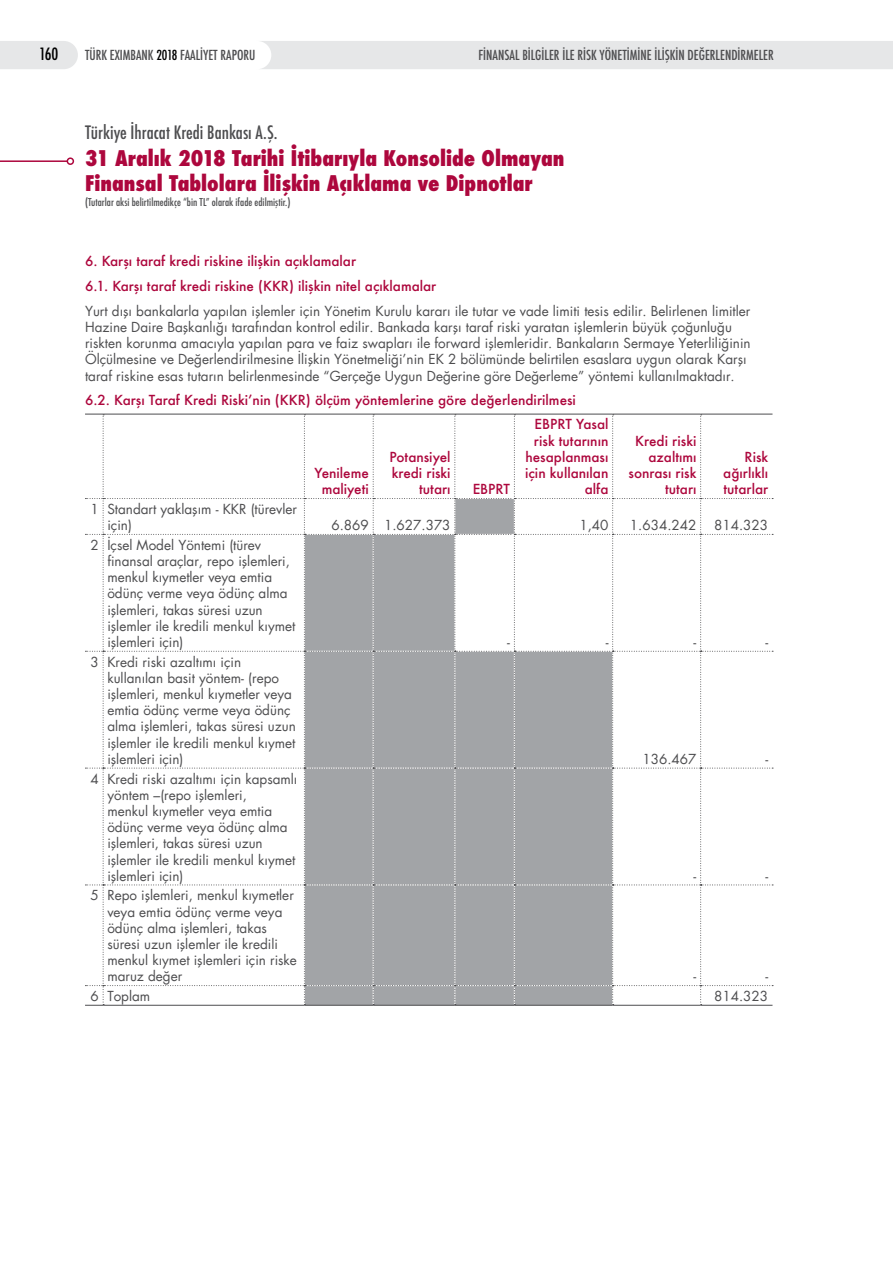
<style>
.page{position:relative;width:893px;height:1263px;background:#fff}
.page>*{position:absolute;margin:0;border:0;box-sizing:border-box;transform-origin:0 0}
.t1{font:800 condensed 21px/25.2px "Futura";color:#ad073d}
.t2{font:500 condensed 18px "Futura";color:#4d4d4f}
.t3{font:500 condensed 16.5px "Futura";color:#000}
.t4{font:13.5px/16.2px "Futura";color:#4d4d4f}
.t5{font:500 13.5px/16.2px "Futura";color:#ad073d;text-align:right}
.t6{font:500 condensed 13.5px "Futura";color:#4d4d4f}
.t7{font:500 condensed 10.5px "Futura";color:#4d4d4f}
.s1{color:#000}
</style>
<div class="page">
<svg style="left:85px;top:414px;width:688px;height:592px"></svg>
<hr style="left:0;top:160px;width:67px;height:2px;background:#ad073d">
<div style="left:67px;top:157px;width:7px;height:8px;border:2px solid #ad073d;border-radius:50%"></div>
<div style="left:0;top:41px;width:78px;height:28px;background:#e6e7e8"></div>
<div style="left:261px;top:41px;width:632px;height:28px;background:#e6e7e8"></div>
<p class="t3" style="left:39px;top:43px;width:21px">160</p>
<p class="t6" style="left:85px;top:46px;width:172px">TÜRK EXIMBANK <span class="s1">2018</span> FAALİYET RAPORU</p>
<p class="t6" style="left:478px;top:46px;width:297px">FİNANSAL BİLGİLER İLE RİSK YÖNETİMİNE İLİŞKİN DEĞERLENDİRMELER</p>
<h2 class="t2" style="left:85px;top:120px;width:194px">Türkiye İhracat Kredi Bankası A.Ş.</h2>
<h1 class="t1" style="left:85px;top:146px;width:481px">31 Aralık 2018 Tarihi İtibarıyla Konsolide Olmayan<br>Finansal Tablolara İlişkin Açıklama ve Dipnotlar</h1>
<p class="t7" style="left:85px;top:196px;width:207px">(Tutarlar aksi belirtilmedikçe “bin TL” olarak ifade edilmiştir.)</p>
<p class="t5" style="left:85px;top:249px;width:353px;line-height:24.8px;text-align:left">6. Karşı taraf kredi riskine ilişkin açıklamalar<br>6.1. Karşı taraf kredi riskine (KKR) ilişkin nitel açıklamalar</p>
<p class="t4" style="left:85px;top:302px;width:667px">Yurt dışı bankalarla yapılan işlemler için Yönetim Kurulu kararı ile tutar ve vade limiti tesis edilir. Belirlenen limitler Hazine Daire Başkanlığı tarafından kontrol edilir. Bankada karşı taraf riski yaratan işlemlerin büyük çoğunluğu riskten korunma amacıyla yapılan para ve faiz swapları ile forward işlemleridir. Bankaların Sermaye Yeterliliğinin Ölçülmesine ve Değerlendirilmesine İlişkin Yönetmeliği’nin EK 2 bölümünde belirtilen esaslara uygun olarak Karşı taraf riskine esas tutarın belirlenmesinde “Gerçeğe Uygun Değerine göre Değerleme” yöntemi kullanılmaktadır.</p>
<p class="t5" style="left:85px;top:392px;width:492px">6.2. Karşı Taraf Kredi Riski’nin (KKR) ölçüm yöntemlerine göre değerlendirilmesi</p>
<p class="t4" style="left:107px;top:501px;width:191px;text-indent:-17px">1 Standart yaklaşım - KKR (türevler için)</p>
<p class="t4" style="left:107px;top:536px;width:190px;text-indent:-17px">2 İçsel Model Yöntemi (türev finansal araçlar, repo işlemleri, menkul kıymetler veya emtia ödünç verme veya ödünç alma işlemleri, takas süresi uzun işlemler ile kredili menkul kıymet işlemleri için)</p>
<p class="t4" style="left:107px;top:653px;width:190px;text-indent:-17px">3 Kredi riski azaltımı için kullanılan basit yöntem- (repo işlemleri, menkul kıymetler veya emtia ödünç verme veya ödünç alma işlemleri, takas süresi uzun işlemler ile kredili menkul kıymet işlemleri için)</p>
<p class="t4" style="left:107px;top:770px;width:192px;text-indent:-17px">4 Kredi riski azaltımı için kapsamlı yöntem –(repo işlemleri,<br>menkul kıymetler veya emtia ödünç verme veya ödünç alma işlemleri, takas süresi uzun işlemler ile kredili menkul kıymet işlemleri için)</p>
<p class="t4" style="left:107px;top:887px;width:191px;text-indent:-17px">5 Repo işlemleri, menkul kıymetler veya emtia ödünç verme veya ödünç alma işlemleri, takas süresi uzun işlemler ile kredili menkul kıymet işlemleri için riske maruz değer</p>
<p class="t5" style="left:314px;top:465px;width:56px;text-align:center">Yenileme maliyeti</p>
<p class="t5" style="left:389px;top:449px;width:63px">Potansiyel kredi riski tutarı</p>
<p class="t5" style="left:473px;top:481px;width:39px">EBPRT</p>
<p class="t5" style="left:525px;top:416px;width:85px">EBPRT Yasal risk tutarının hesaplanması için kullanılan alfa</p>
<p class="t5" style="left:629px;top:432px;width:69px">Kredi riski azaltımı sonrası risk tutarı</p>
<p class="t5" style="left:723px;top:449px;width:46px;text-align:justify;text-indent:21px">Risk ağırlıklı tutarlar</p>
<p class="t4" style="left:331px;top:517px;width:121px">6.869 1.627.373</p>
<p class="t4" style="left:579px;top:517px;width:31px">1,40</p>
<p class="t4" style="left:630px;top:517px;width:68px">1.634.242</p>
<p class="t4" style="left:714px;top:517px;width:56px">814.323</p>
<p class="t4" style="left:507px;top:634px;width:4px">-</p>
<p class="t4" style="left:606px;top:634px;width:4px">-</p>
<p class="t4" style="left:694px;top:634px;width:4px">-</p>
<p class="t4" style="left:765px;top:634px;width:4px">-</p>
<p class="t4" style="left:642px;top:751px;width:56px">136.467</p>
<p class="t4" style="left:765px;top:751px;width:4px">-</p>
<p class="t4" style="left:694px;top:867px;width:4px">-</p>
<p class="t4" style="left:765px;top:867px;width:4px">-</p>
<p class="t4" style="left:694px;top:968px;width:4px">-</p>
<p class="t4" style="left:765px;top:968px;width:4px">-</p>
<p class="t4" style="left:91px;top:988px;width:61px">6 Toplam</p>
<p class="t4" style="left:714px;top:988px;width:56px">814.323</p>
</div>
